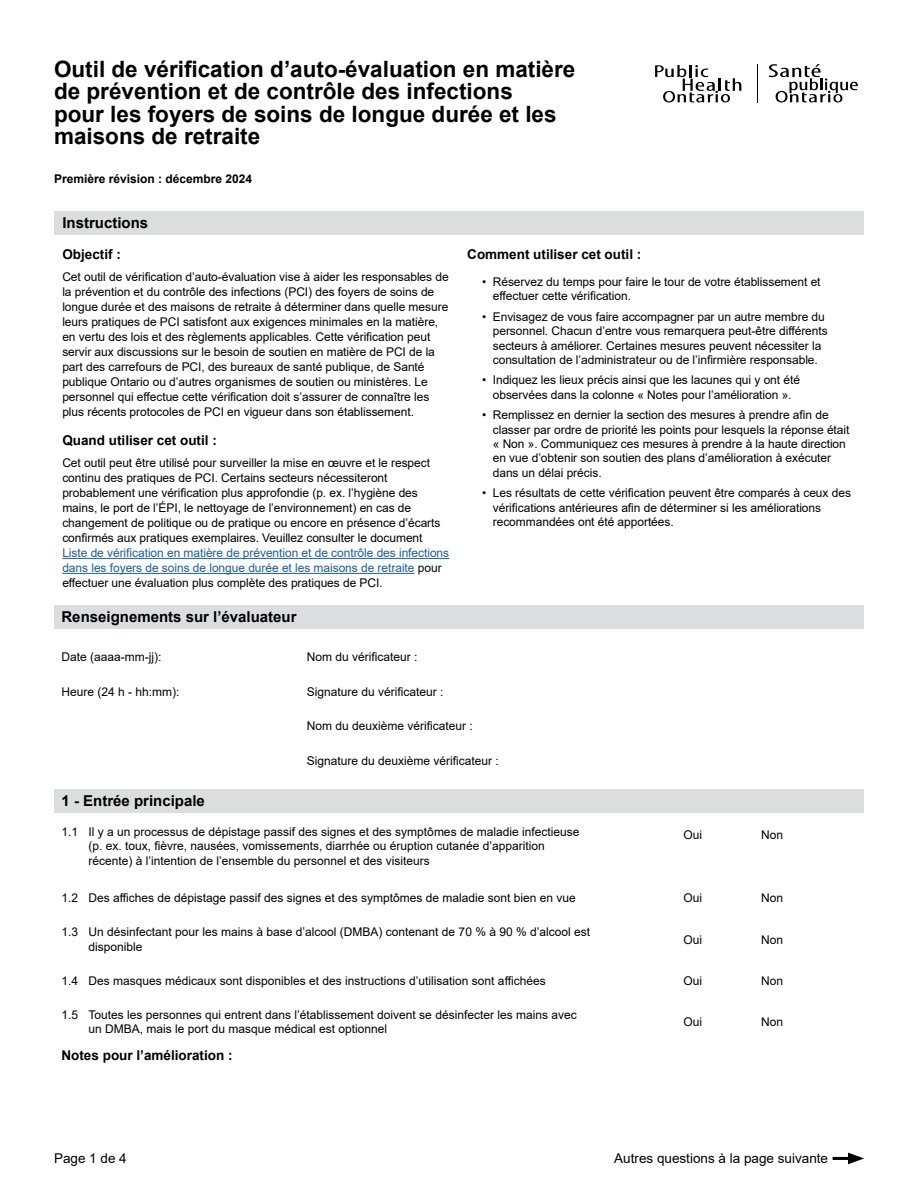
<style>
.page{position:relative;width:918px;height:1188px;background:#fff}
.page>*{position:absolute;margin:0;border:0;box-sizing:border-box;transform-origin:0 0}
.Heading_1{font:700 22.5px/22.5px "Mrtnmt Arial";color:#000}
.Heading_2{font:700 15px "Mrtnmt Arial";color:#000}
.Heading_2_-_Number_list{font:700 15px "Mrtnmt Arial";color:#000}
.Heading_3{font:700 13.5px "Mrtnmt Arial";color:#000}
.t1{font:13.5px "Jcdqvb Arial";color:#000}
.t2{font:13.5px "Fnsdrk Arial";color:#000}
.Body_Text{font:12px/15px "Lfrybh Arial";letter-spacing:-.005em;color:#000}
.bullet{font:12px/14.4px "Lfrybh Arial";letter-spacing:-.005em;color:#000}
.Body_text_-_number_list_1_1{font:12px/14.4px "Lfrybh Arial";color:#000}
.Body_Text-2{font:700 12px "Mrtnmt Arial";color:#000}
.Body_Text-3{font:12px "Fnsdrk Arial";color:#000}
.s1{color:#1c5e9e}
.s2{font-family:"Fnsdrk Arial"}
</style>
<div class="page">
<div style="left:54px;top:789px;width:810px;height:24px;background:#dcddde"></div>
<div style="left:54px;top:605px;width:810px;height:24px;background:#dcddde"></div>
<div style="left:54px;top:211px;width:810px;height:24px;background:#dcddde"></div>
<hr style="left:833px;top:1157px;width:21px;height:3px;background:#000">
<svg style="left:848px;top:1153px;width:16px;height:11px"></svg>
<svg style="left:655px;top:65px;width:86px;height:37px"></svg>
<hr style="left:757px;top:64px;width:1px;height:38px;background:#000">
<svg style="left:769px;top:64px;width:89px;height:38px"></svg>
<hr style="left:62px;top:558px;width:387px;height:1px;background:#1c5e9e">
<hr style="left:62px;top:573px;width:353px;height:1px;background:#1c5e9e">
<h1 class="Heading_1" style="left:54px;top:58px;width:523px">Outil de vérification d’auto-évaluation en matière de prévention et de contrôle des infections<br>pour les foyers de soins de longue durée et les maisons de retraite</h1>
<p class="Body_Text-2" style="left:54px;top:170px;width:200px">Première révision : décembre 2024</p>
<h2 class="Heading_2" style="left:62px;top:212px;width:87px">Instructions</h2>
<h3 class="Heading_3" style="left:62px;top:245px;width:60px">Objectif :</h3>
<p class="Body_Text" style="left:62px;top:269px;width:388px">Cet outil de vérification d’auto-évaluation vise à aider les responsables de la prévention et du contrôle des infections (PCI) des foyers de soins de longue durée et des maisons de retraite à déterminer dans quelle mesure leurs pratiques de PCI satisfont aux exigences minimales en la matière, en vertu des lois et des règlements applicables. Cette vérification peut servir aux discussions sur le besoin de soutien en matière de PCI de la part des carrefours de PCI, des bureaux de santé publique, de Santé publique Ontario ou d’autres organismes de soutien ou ministères. Le personnel qui effectue cette vérification doit s’assurer de connaître les plus récents protocoles de PCI en vigueur dans son établissement.</p>
<h3 class="Heading_3" style="left:62px;top:431px;width:156px">Quand utiliser cet outil :</h3>
<p class="Body_Text" style="left:62px;top:455px;width:388px">Cet outil peut être utilisé pour surveiller la mise en œuvre et le respect continu des pratiques de PCI. Certains secteurs nécessiteront probablement une vérification plus approfondie (p. ex. l’hygiène des mains, le port de l’ÉPI, le nettoyage de l’environnement) en cas de changement de politique ou de pratique ou encore en présence d’écarts confirmés aux pratiques exemplaires. Veuillez consulter le document <span class="s1">Liste de vérification en matière de prévention et de contrôle des infections dans les foyers de soins de longue durée et les maisons de retraite</span> pour effectuer une évaluation plus complète des pratiques de PCI.</p>
<h2 class="Heading_2" style="left:62px;top:607px;width:237px">Renseignements sur l’évaluateur</h2>
<h3 class="Heading_3" style="left:467px;top:245px;width:176px">Comment utiliser cet outil :</h3>
<p class="bullet" style="left:493px;top:275px;width:329px;text-indent:-10px"><span class="s2">•</span> Réservez du temps pour faire le tour de votre établissement et effectuer cette vérification.</p>
<p class="bullet" style="left:493px;top:309px;width:336px;text-indent:-10px"><span class="s2">•</span> Envisagez de vous faire accompagner par un autre membre du personnel. Chacun d’entre vous remarquera peut-être différents secteurs à améliorer. Certaines mesures peuvent nécessiter la consultation de l’administrateur ou de l’infirmière responsable.</p>
<p class="bullet" style="left:482px;top:373px;width:319px;text-align:center"><span class="s2">•</span> Indiquez les lieux précis ainsi que les lacunes qui y ont été observées dans la colonne « Notes pour l’amélioration ».</p>
<p class="bullet" style="left:493px;top:408px;width:358px;text-indent:-10px"><span class="s2">•</span> Remplissez en dernier la section des mesures à prendre afin de classer par ordre de priorité les points pour lesquels la réponse était « Non ». Communiquez ces mesures à prendre à la haute direction en vue d’obtenir son soutien des plans d’amélioration à exécuter dans un délai précis.</p>
<p class="bullet" style="left:493px;top:486px;width:360px;text-indent:-10px"><span class="s2">•</span> Les résultats de cette vérification peuvent être comparés à ceux des vérifications antérieures afin de déterminer si les améliorations recommandées ont été apportées.</p>
<p class="Body_Text-3" style="left:62px;top:649px;width:102px">Date (aaaa-mm-jj):</p>
<p class="Body_Text" style="left:62px;top:684px;width:120px">Heure (24 h - hh:mm):</p>
<h2 class="Heading_2_-_Number_list" style="left:62px;top:790px;width:145px">1 - Entrée principale</h2>
<p class="Body_Text" style="left:307px;top:649px;width:112px">Nom du vérificateur :</p>
<p class="Body_Text" style="left:307px;top:684px;width:138px">Signature du vérificateur :</p>
<p class="Body_Text" style="left:307px;top:718px;width:168px">Nom du deuxième vérificateur :</p>
<p class="Body_Text" style="left:307px;top:753px;width:194px">Signature du deuxième vérificateur :</p>
<p class="Body_text_-_number_list_1_1" style="left:88px;top:824px;width:492px;text-indent:-27px">1.1 Il y a un processus de dépistage passif des signes et des symptômes de maladie infectieuse (p. ex. toux, fièvre, nausées, vomissements, diarrhée ou éruption cutanée d’apparition récente) à l’intention de l’ensemble du personnel et des visiteurs</p>
<p class="Body_text_-_number_list_1_1" style="left:62px;top:891px;width:516px">1.2 Des affiches de dépistage passif des signes et des symptômes de maladie sont bien en vue</p>
<p class="Body_text_-_number_list_1_1" style="left:88px;top:925px;width:503px;text-indent:-27px">1.3 Un désinfectant pour les mains à base d’alcool (DMBA) contenant de 70 % à 90 % d’alcool est disponible</p>
<p class="Body_text_-_number_list_1_1" style="left:62px;top:973px;width:486px">1.4 Des masques médicaux sont disponibles et des instructions d’utilisation sont affichées</p>
<p class="Body_text_-_number_list_1_1" style="left:88px;top:1007px;width:490px;text-indent:-27px">1.5 Toutes les personnes qui entrent dans l’établissement doivent se désinfecter les mains avec un DMBA, mais le port du masque médical est optionnel</p>
<h3 class="Heading_3" style="left:62px;top:1046px;width:173px">Notes pour l’amélioration :</h3>
<p class="Body_Text" style="left:684px;top:828px;width:20px">Oui</p>
<p class="Body_Text" style="left:761px;top:828px;width:24px">Non</p>
<p class="Body_Text" style="left:684px;top:891px;width:20px">Oui</p>
<p class="Body_Text" style="left:684px;top:932px;width:20px">Oui</p>
<p class="Body_Text" style="left:684px;top:973px;width:20px">Oui</p>
<p class="Body_Text" style="left:684px;top:1014px;width:20px">Oui</p>
<p class="Body_Text" style="left:761px;top:891px;width:24px">Non</p>
<p class="Body_Text" style="left:761px;top:932px;width:24px">Non</p>
<p class="Body_Text" style="left:761px;top:973px;width:24px">Non</p>
<p class="Body_Text" style="left:761px;top:1014px;width:24px">Non</p>
<p class="t2" style="left:54px;top:1149px;width:74px">Page 1 de 4</p>
<p class="t1" style="left:614px;top:1149px;width:215px">Autres questions à la page suivante</p>
</div>
